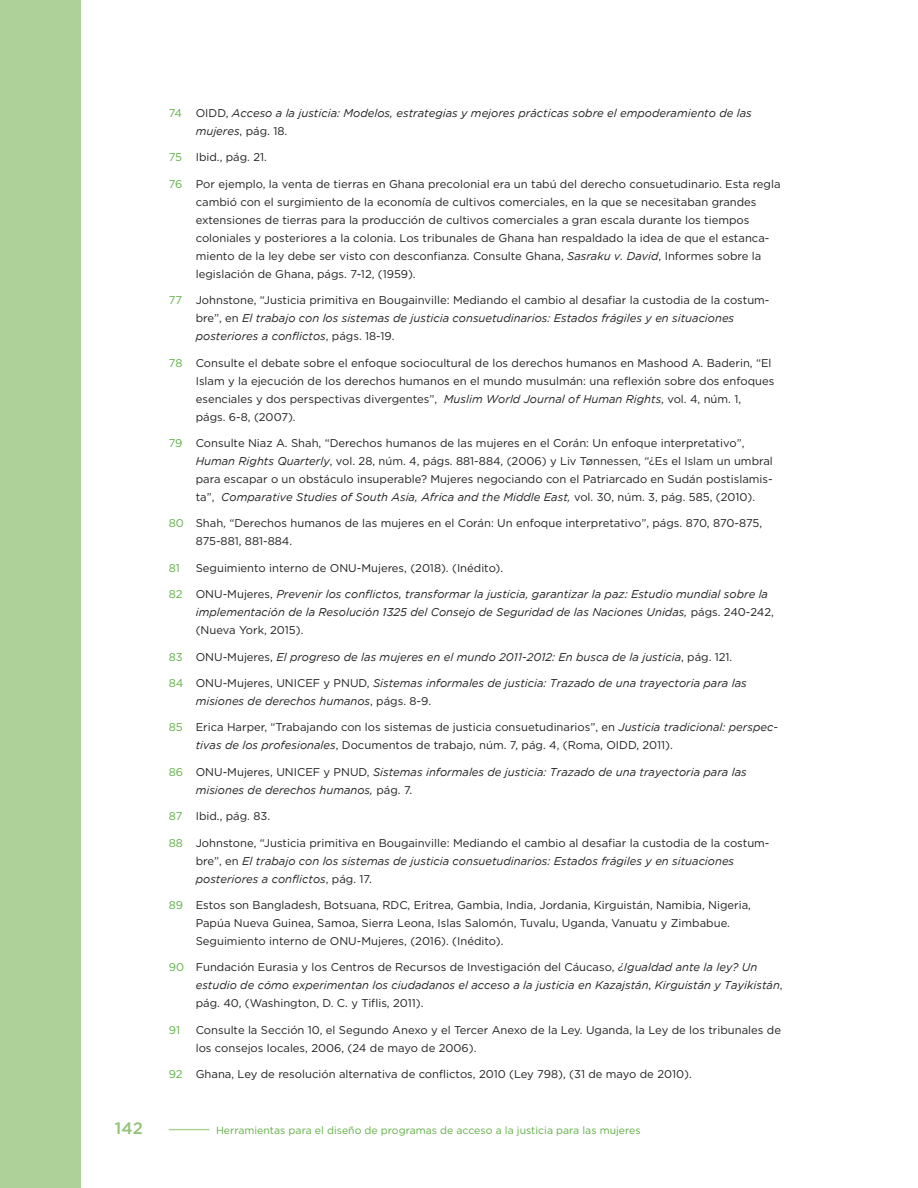
<style>
.page{position:relative;width:918px;height:1188px;background:#fff}
.page>*{position:absolute;margin:0;border:0;box-sizing:border-box;transform-origin:0 0}
.t1{font:500 16.5px "Gotham";color:#8fc376}
.endnotes{font:11.25px/18px "Gotham";color:#231f20}
.endnotes-2{font:italic 11.25px/18px "Gotham";color:#231f20}
.endnotes-3{font:11.25px "Gotham";color:#5fb045}
.t2{font:10.5px "Gotham";color:#5fb045}
.s1{font-style:normal;color:#5fb045}
.s2{font-style:normal}
.s3{color:#5fb045}
.s4{font-style:italic}
</style>
<div class="page">
<div style="left:0;top:0;width:81px;height:1188px;background:#aed199"></div>
<hr style="left:169px;top:1129px;width:40px;height:1px;background:#aed199">
<p class="endnotes-2" style="left:196px;top:104px;width:558px;text-indent:-27px"><span class="s1">74</span> <span class="s2">OIDD,</span> Acceso a la justicia: Modelos, estrategias y mejores prácticas sobre el empoderamiento de las mujeres<span class="s2">, pág. 18.</span></p>
<p class="endnotes" style="left:169px;top:148px;width:100px"><span class="s3">75</span> Ibid., pág. 21.</p>
<p class="endnotes" style="left:196px;top:175px;width:586px;text-indent:-27px"><span class="s3">76</span> Por ejemplo, la venta de tierras en Ghana precolonial era un tabú del derecho consuetudinario. Esta regla cambió con el surgimiento de la economía de cultivos comerciales, en la que se necesitaban grandes extensiones de tierras para la producción de cultivos comerciales a gran escala durante los tiempos coloniales y posteriores a la colonia. Los tribunales de Ghana han respaldado la idea de que el estanca&shy;miento de la ley debe ser visto con desconfianza. Consulte Ghana, <span class="s4">Sasraku v. David</span>, Informes sobre la legislación de Ghana, págs. 7-12, (1959).</p>
<p class="endnotes" style="left:196px;top:291px;width:575px;text-indent:-27px"><span class="s3">77</span> Johnstone, “Justicia primitiva en Bougainville: Mediando el cambio al desafiar la custodia de la costum&shy;bre”, en <span class="s4">El trabajo con los sistemas de justicia consuetudinarios: Estados frágiles y en situaciones posteriores a conflictos</span>, págs. 18-19.</p>
<p class="endnotes" style="left:196px;top:353px;width:580px;text-indent:-27px"><span class="s3">78</span> Consulte el debate sobre el enfoque sociocultural de los derechos humanos en Mashood A. Baderin, “El Islam y la ejecución de los derechos humanos en el mundo musulmán: una reflexión sobre dos enfoques esenciales y dos perspectivas divergentes”, <span class="s4">Muslim World Journal of Human Rights</span>, vol. 4, núm. 1,<br>págs. 6-8, (2007).</p>
<p class="endnotes" style="left:196px;top:434px;width:579px;text-indent:-27px"><span class="s3">79</span> Consulte Niaz A. Shah, “Derechos humanos de las mujeres en el Corán: Un enfoque interpretativo”, <span class="s4">Human Rights Quarterly</span>, vol. 28, núm. 4, págs. 881-884, (2006) y Liv Tønnessen, “¿Es el Islam un umbral para escapar o un obstáculo insuperable? Mujeres negociando con el Patriarcado en Sudán postislamis&shy;ta”, <span class="s4">Comparative Studies of South Asia, Africa and the Middle East,</span> vol. 30, núm. 3, pág. 585, (2010).</p>
<p class="endnotes" style="left:196px;top:514px;width:568px;text-indent:-27px"><span class="s3">80</span> Shah, “Derechos humanos de las mujeres en el Corán: Un enfoque interpretativo”, págs. 870, 870-875,<br>875-881, 881-884.</p>
<p class="endnotes-3" style="left:169px;top:561px;width:13px">81</p>
<p class="endnotes" style="left:196px;top:559px;width:309px">Seguimiento interno de ONU-Mujeres, (2018). (Inédito).</p>
<p class="endnotes-2" style="left:196px;top:585px;width:580px;text-indent:-27px"><span class="s1">82</span> <span class="s2">ONU-Mujeres,</span> Prevenir los conflictos, transformar la justicia, garantizar la paz: Estudio mundial sobre la implementación de la Resolución 1325 del Consejo de Seguridad de las Naciones Unidas, <span class="s2">págs. 240-242, (Nueva York, 2015).</span></p>
<p class="endnotes-2" style="left:169px;top:648px;width:565px"><span class="s1">83</span> <span class="s2">ONU-Mujeres,</span> El progreso de las mujeres en el mundo 2011-2012: En busca de la justicia<span class="s2">, pág. 121.</span></p>
<p class="endnotes-2" style="left:196px;top:674px;width:553px;text-indent:-27px"><span class="s1">84</span> <span class="s2">ONU-Mujeres, UNICEF y PNUD,</span> Sistemas informales de justicia: Trazado de una trayectoria para las misiones de derechos humanos<span class="s2">, págs. 8-9.</span></p>
<p class="endnotes" style="left:196px;top:718px;width:584px;text-indent:-27px"><span class="s3">85</span> Erica Harper, “Trabajando con los sistemas de justicia consuetudinarios”, en <span class="s4">Justicia tradicional: perspec&shy;tivas de los profesionales</span>, Documentos de trabajo, núm. 7, pág. 4, (Roma, OIDD, 2011).</p>
<p class="endnotes-2" style="left:196px;top:763px;width:553px;text-indent:-27px"><span class="s1">86</span> <span class="s2">ONU-Mujeres, UNICEF y PNUD,</span> Sistemas informales de justicia: Trazado de una trayectoria para las misiones de derechos humanos, <span class="s2">pág. 7.</span></p>
<p class="endnotes" style="left:169px;top:807px;width:103px"><span class="s3">87</span> Ibid., pág. 83.</p>
<p class="endnotes" style="left:196px;top:833px;width:575px;text-indent:-27px"><span class="s3">88</span> Johnstone, “Justicia primitiva en Bougainville: Mediando el cambio al desafiar la custodia de la costum&shy;bre”, en <span class="s4">El trabajo con los sistemas de justicia consuetudinarios: Estados frágiles y en situaciones posteriores a conflictos</span>, pág. 17.</p>
<p class="endnotes" style="left:196px;top:896px;width:557px;text-indent:-27px"><span class="s3">89</span> Estos son Bangladesh, Botsuana, RDC, Eritrea, Gambia, India, Jordania, Kirguistán, Namibia, Nigeria,<br>Papúa Nueva Guinea, Samoa, Sierra Leona, Islas Salomón, Tuvalu, Uganda, Vanuatu y Zimbabue.<br>Seguimiento interno de ONU-Mujeres, (2016). (Inédito).</p>
<p class="endnotes-2" style="left:196px;top:958px;width:588px;text-indent:-27px"><span class="s1">90</span> <span class="s2">Fundación Eurasia y los Centros de Recursos de Investigación del Cáucaso,</span> ¿Igualdad ante la ley? Un estudio de cómo experimentan los ciudadanos el acceso a la justicia en Kazajstán<span class="s2">,</span> Kirguistán y Tayikistán<span class="s2">, pág. 40, (Washington, D. C. y Tiflis, 2011).</span></p>
<p class="endnotes-3" style="left:169px;top:1023px;width:13px">91</p>
<p class="endnotes" style="left:196px;top:1021px;width:587px">Consulte la Sección 10, el Segundo Anexo y el Tercer Anexo de la Ley. Uganda, la Ley de los tribunales de los consejos locales, 2006, (24 de mayo de 2006).</p>
<p class="endnotes" style="left:169px;top:1065px;width:525px"><span class="s3">92</span> Ghana, Ley de resolución alternativa de conflictos, 2010 (Ley 798), (31 de mayo de 2010).</p>
<h1 class="t1" style="left:115px;top:1119px;width:29px">142</h1>
<p class="t2" style="left:216px;top:1123px;width:426px">Herramientas para el diseño de programas de acceso a la justicia para las mujeres</p>
</div>
